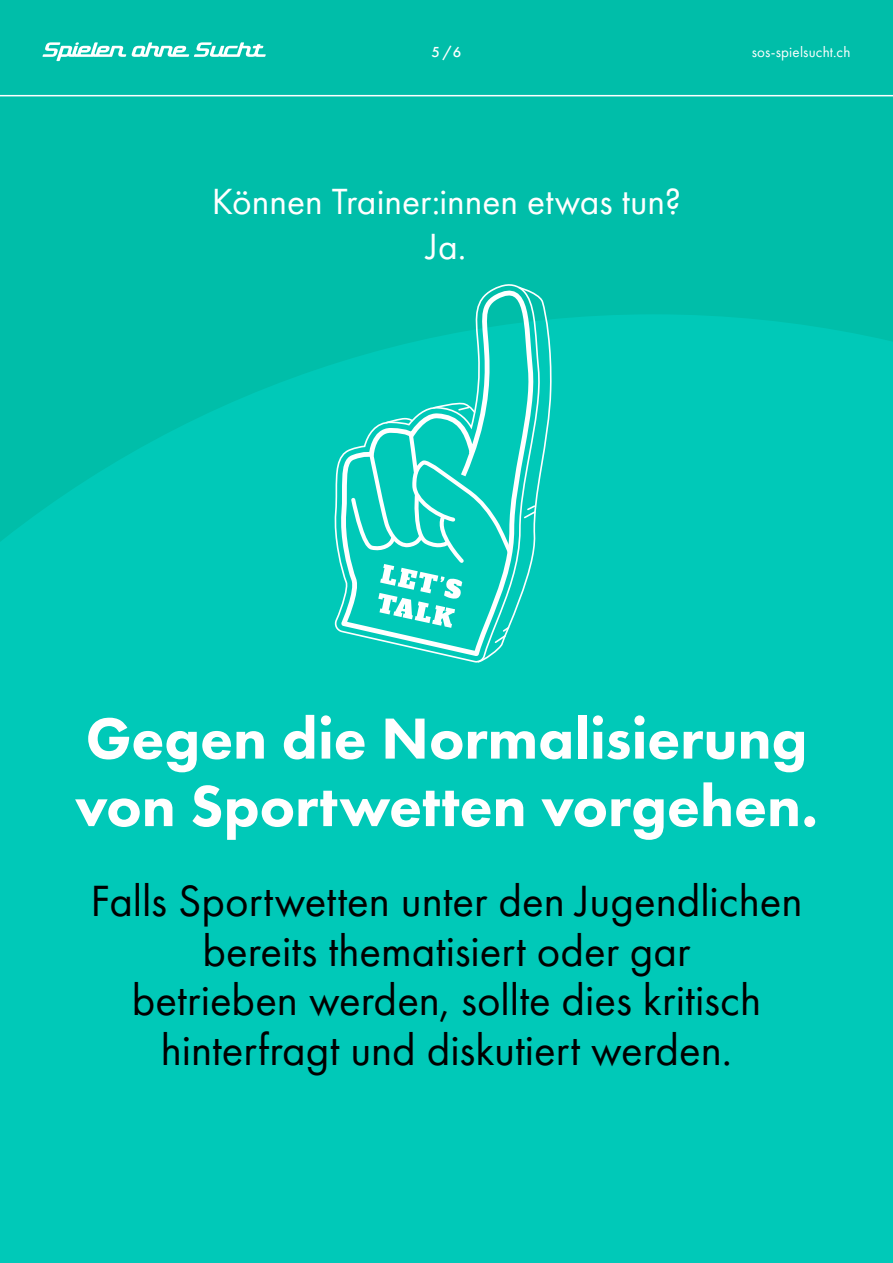
<style>
.page{position:relative;width:893px;height:1263px;background:#00bea9}
.page>*{position:absolute;margin:0;border:0;box-sizing:border-box;transform-origin:0 0}
.t1{font:800 60px/67.5px "Futura PT";color:#fff}
.t2{font:45px/49.5px "Futura PT";color:#000;text-align:center}
.t3{font:37.5px/45px "Futura PT";color:#fff;text-align:center}
.t4{font:15px "Futura PT";letter-spacing:.01em;color:#fff}
.t5{font:500 15px "Futura PT";color:#fff}
</style>
<div class="page">
<div style="left:0;top:315px;width:893px;height:948px;background:#00c9b8"></div>
<svg style="left:333px;top:284px;width:182px;height:379px"></svg>
<svg style="left:348px;top:285px;width:204px;height:378px"></svg>
<svg style="left:42px;top:42px;width:224px;height:19px"></svg>
<hr style="left:0;top:95px;width:893px;height:1px;background:#fff">
<p class="t5" style="left:432px;top:43px;width:31px">5/6</p>
<p class="t3" style="left:212px;top:178px;width:471px">Können Trainer:innen etwas tun?<br>Ja.</p>
<p class="t4" style="left:752px;top:44px;width:100px">sos-spielsucht.ch</p>
<h1 class="t1" style="left:75px;top:704px;width:745px">Gegen die Normalisierung von Sportwetten vorgehen.</h1>
<p class="t2" style="left:90px;top:876px;width:714px">Falls Sportwetten unter den Jugendlichen bereits thematisiert oder gar<br>betrieben werden, sollte dies kritisch hinterfragt und diskutiert werden.</p>
</div>
